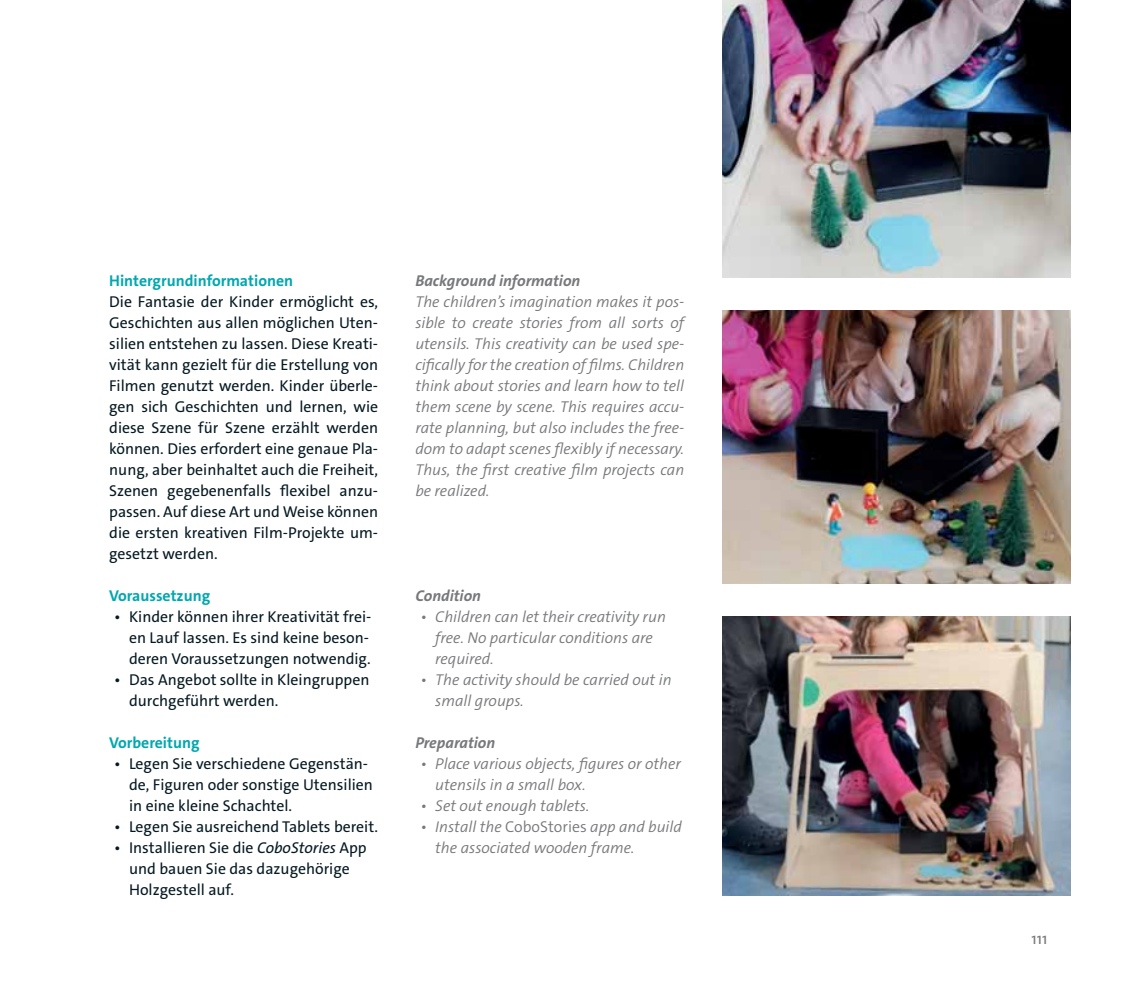
<style>
.page{position:relative;width:1127px;height:993px;background:#fff}
.page>*{position:absolute;margin:0;border:0;box-sizing:border-box;transform-origin:0 0}
.t1{font:15.75px/21px "The Sans C4 s";color:#051922}
.t2{font:italic 300 15.75px/21px "The Sans C4 s";color:#77787b}
.t3{font:700 15.75px "The Sans C4 s";color:#00a7af}
.t4{font:italic 700 15.75px "The Sans C4 s";color:#77787b}
.t5{font:15.75px "The Sans C4 s";color:#77787b}
.s1{font-style:italic}
.s2{font-style:normal}
</style>
<div class="page">
<img style="left:722px;top:0;width:347px;height:277px">
<img style="left:722px;top:310px;width:347px;height:273px">
<img style="left:722px;top:616px;width:347px;height:279px">
<p class="t3" style="left:109px;top:274px;width:185px">Hintergrundinformationen</p>
<p class="t1" style="left:109px;top:292px;width:270px;text-align:justify">Die Fantasie der Kinder ermöglicht es, Geschichten aus allen möglichen Uten&shy;silien entstehen zu lassen. Diese Kreati&shy;vität kann gezielt für die Erstellung von Filmen genutzt werden. Kinder überle&shy;gen sich Geschichten und lernen, wie diese Szene für Szene erzählt werden können. Dies erfordert eine genaue Pla&shy;nung, aber beinhaltet auch die Freiheit, Szenen gegebenenfalls flexibel anzu&shy;passen. Auf diese Art und Weise können die ersten kreativen Film-Projekte um&shy;gesetzt werden.</p>
<p class="t3" style="left:109px;top:589px;width:102px">Voraussetzung</p>
<p class="t1" style="left:129px;top:607px;width:244px;text-indent:-15px">• Kinder können ihrer Kreativität frei&shy;en Lauf lassen. Es sind keine beson&shy;deren Voraussetzungen notwendig.</p>
<p class="t1" style="left:129px;top:670px;width:242px;text-indent:-15px">• Das Angebot sollte in Kleingruppen durchgeführt werden.</p>
<p class="t3" style="left:109px;top:736px;width:92px">Vorbereitung</p>
<p class="t1" style="left:129px;top:754px;width:245px;text-indent:-15px">• Legen Sie verschiedene Gegenstän&shy;de, Figuren oder sonstige Utensilien in eine kleine Schachtel.</p>
<p class="t1" style="left:114px;top:817px;width:265px">• Legen Sie ausreichend Tablets bereit.</p>
<p class="t1" style="left:129px;top:838px;width:239px;text-indent:-15px">• Installieren Sie die <span class="s1">CoboStories</span> App und bauen Sie das dazugehörige<br>Holzgestell auf.</p>
<p class="t4" style="left:415px;top:274px;width:166px">Background information</p>
<p class="t2" style="left:415px;top:292px;width:270px;text-align:justify">The children’s imagination makes it pos&shy;sible to create stories from all sorts of utensils. This creativity can be used spe&shy;cifically for the creation of films. Children think about stories and learn how to tell them scene by scene. This requires accu&shy;rate planning, but also includes the free&shy;dom to adapt scenes flexibly if necessary.<br>Thus, the first creative film projects can be realized.</p>
<p class="t4" style="left:415px;top:589px;width:67px">Condition</p>
<p class="t2" style="left:435px;top:607px;width:232px;text-indent:-15px">• Children can let their creativity run free. No particular conditions are required.</p>
<p class="t2" style="left:435px;top:670px;width:238px;text-indent:-15px">• The activity should be carried out in small groups.</p>
<p class="t4" style="left:415px;top:736px;width:81px">Preparation</p>
<p class="t2" style="left:435px;top:754px;width:247px;text-indent:-15px">• Place various objects, figures or other utensils in a small box.</p>
<p class="t2" style="left:420px;top:796px;width:170px">• Set out enough tablets.</p>
<p class="t2" style="left:435px;top:817px;width:248px;text-indent:-15px">• Install the <span class="s2">CoboStories</span> app and build the associated wooden frame.</p>
<p class="t5" style="left:1031px;top:932px;width:17px">111</p>
</div>
